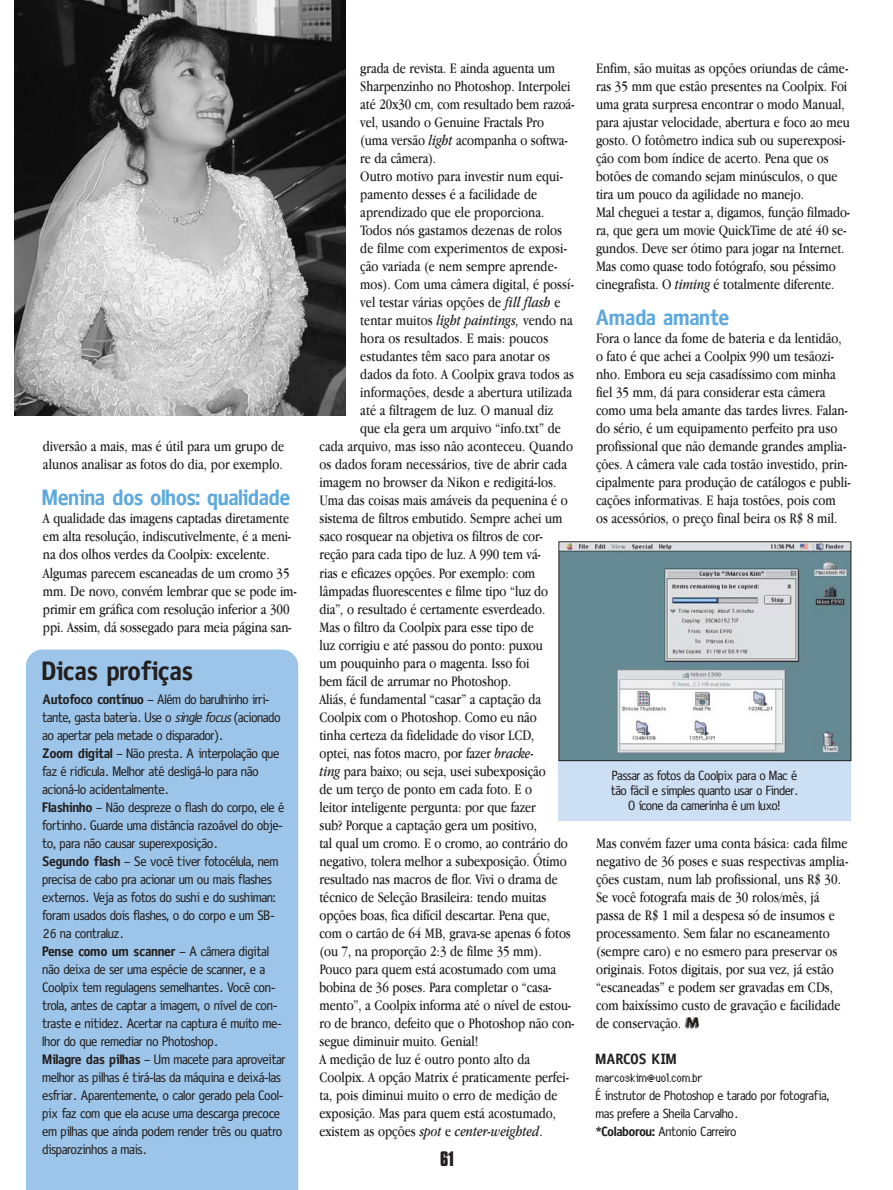
<style>
.page{position:relative;width:893px;height:1190px;background:#fff}
.page>*{position:absolute;margin:0;border:0;box-sizing:border-box;transform-origin:0 0}
.t1{font:700 27px "Obscena";color:#231f1f}
.t2{font:700 22.5px "Obscena";color:#5da9dd}
.t3{font:700 18px "Compacta BT";color:#231f1f}
.t4{font:15px/18px "Macmania Garamond Normal";color:#231f1f}
.t5{font:italic 15px "Macmania Garamond Normal";color:#231f1f}
.t6{font:700 15px "Obscena";letter-spacing:.015em;color:#231f1f}
.t7{font:13.95px/18px "Obscena";color:#231f1f}
.t8{font:13.5px/18px "Obscena";letter-spacing:-.005em;color:#231f1f}
.t9{font:13.5px "Genoveva";color:#231f1f}
.s1{font-weight:700}
.s2{font-style:italic}
.s3{font-style:normal}
</style>
<div class="page">
<div style="left:26px;top:649px;width:272px;height:541px;background:#9cc5e9"></div>
<div style="left:558px;top:761px;width:293px;height:59px;background:#ccdff3"></div>
<img style="left:14px;top:0;width:331px;height:415px">
<img style="left:560px;top:543px;width:289px;height:216px">
<div style="left:558px;top:541px;width:293px;height:220px;border:1px solid #231f1f"></div>
<p class="t4" style="left:43px;top:439px;width:243px">diversão a mais, mas é útil para um grupo de alunos analisar as fotos do dia, por exemplo.</p>
<h2 class="t2" style="left:43px;top:490px;width:249px">Menina dos olhos: qualidade</h2>
<p class="t4" style="left:43px;top:511px;width:255px">A qualidade das imagens captadas diretamente em alta resolução, indiscutivelmente, é a meni&shy;na dos olhos verdes da Coolpix: excelente.<br>Algumas parecem escaneadas de um cromo 35 mm. De novo, convém lembrar que se pode im&shy;primir em gráfica com resolução inferior a 300 ppi. Assim, dá sossegado para meia página san-</p>
<h1 class="t1" style="left:43px;top:661px;width:152px">Dicas profiças</h1>
<p class="t7" style="left:43px;top:691px;width:245px"><span class="s1">Autofoco contínuo</span> – Além do barulhinho irri&shy;tante, gasta bateria. Use o <span class="s2">single focus</span>(acionado ao apertar pela metade o disparador).<br><span class="s1">Zoom digital</span> – Não presta. A interpolação que faz é ridícula. Melhor até desligá-lo para não acioná-lo acidentalmente.<br><span class="s1">Flashinho</span> – Não despreze o flash do corpo, ele é fortinho. Guarde uma distância razoável do obje&shy;to, para não causar superexposição.<br><span class="s1">Segundo flash</span> – Se você tiver fotocélula, nem precisa de cabo pra acionar um ou mais flashes externos. Veja as fotos do sushi e do sushiman: foram usados dois flashes, o do corpo e um SB-26 na contraluz.<br><span class="s1">Pense como um scanner</span> – A câmera digital não deixa de ser uma espécie de scanner, e a Coolpix tem regulagens semelhantes. Você con&shy;trola, antes de captar a imagem, o nível de con&shy;traste e nitidez. Acertar na captura é muito me&shy;lhor do que remediar no Photoshop.<br><span class="s1">Milagre das pilhas</span> – Um macete para aproveitar melhor as pilhas é tirá-las da máquina e deixá-las esfriar. Aparentemente, o calor gerado pela Cool&shy;pix faz com que ela acuse uma descarga precoce em pilhas que ainda podem render três ou quatro disparozinhos a mais.</p>
<p class="t4" style="left:360px;top:61px;width:196px">grada de revista. E ainda aguenta um</p>
<p class="t4" style="left:360px;top:79px;width:212px">Sharpenzinho no Photoshop. Interpolei</p>
<p class="t4" style="left:360px;top:97px;width:216px">até 20x30 cm, com resultado bem razoá-</p>
<p class="t4" style="left:360px;top:115px;width:185px">vel, usando o Genuine Fractals Pro</p>
<p class="t4" style="left:360px;top:133px;width:209px">(uma versão <span class="s2">light</span> acompanha o softwa-</p>
<p class="t4" style="left:360px;top:151px;width:77px">re da câmera).</p>
<p class="t4" style="left:360px;top:169px;width:204px">Outro motivo para investir num equi-</p>
<p class="t4" style="left:360px;top:187px;width:178px">pamento desses é a facilidade de</p>
<p class="t4" style="left:360px;top:205px;width:186px">aprendizado que ele proporciona.</p>
<p class="t4" style="left:360px;top:223px;width:203px">Todos nós gastamos dezenas de rolos</p>
<p class="t4" style="left:360px;top:241px;width:208px">de filme com experimentos de exposi-</p>
<p class="t4" style="left:360px;top:259px;width:199px">ção variada (e nem sempre aprende-</p>
<p class="t4" style="left:360px;top:277px;width:215px">mos). Com uma câmera digital, é possí-</p>
<p class="t4" style="left:360px;top:295px;width:202px">vel testar várias opções de <span class="s2">fill flash</span> e</p>
<p class="t4" style="left:360px;top:313px;width:214px">tentar muitos <span class="s2">light paintings,</span> vendo na</p>
<p class="t4" style="left:360px;top:331px;width:189px">hora os resultados. E mais: poucos</p>
<p class="t4" style="left:360px;top:349px;width:191px">estudantes têm saco para anotar os</p>
<p class="t4" style="left:360px;top:367px;width:215px">dados da foto. A Coolpix grava todos as</p>
<p class="t4" style="left:360px;top:385px;width:213px">informações, desde a abertura utilizada</p>
<p class="t4" style="left:360px;top:403px;width:194px">até a filtragem de luz. O manual diz</p>
<p class="t4" style="left:360px;top:421px;width:202px">que ela gera um arquivo “info.txt” de</p>
<p class="t4" style="left:319px;top:439px;width:255px">cada arquivo, mas isso não aconteceu. Quando</p>
<p class="t4" style="left:319px;top:457px;width:249px">os dados foram necessários, tive de abrir cada</p>
<p class="t4" style="left:319px;top:475px;width:238px">imagem no browser da Nikon e redigitá-los.</p>
<p class="t4" style="left:319px;top:493px;width:250px">Uma das coisas mais amáveis da pequenina é o</p>
<p class="t4" style="left:319px;top:511px;width:244px">sistema de filtros embutido. Sempre achei um</p>
<p class="t4" style="left:319px;top:529px;width:225px">saco rosquear na objetiva os filtros de cor-</p>
<p class="t4" style="left:319px;top:547px;width:223px">reção para cada tipo de luz. A 990 tem vá-</p>
<p class="t4" style="left:319px;top:565px;width:217px">rias e eficazes opções. Por exemplo: com</p>
<p class="t4" style="left:319px;top:583px;width:230px">lâmpadas fluorescentes e filme tipo “luz do</p>
<p class="t4" style="left:319px;top:601px;width:227px">dia”, o resultado é certamente esverdeado.</p>
<p class="t4" style="left:319px;top:619px;width:216px">Mas o filtro da Coolpix para esse tipo de</p>
<p class="t4" style="left:319px;top:637px;width:225px">luz corrigiu e até passou do ponto: puxou</p>
<p class="t4" style="left:319px;top:655px;width:211px">um pouquinho para o magenta. Isso foi</p>
<p class="t4" style="left:319px;top:673px;width:193px">bem fácil de arrumar no Photoshop.</p>
<p class="t4" style="left:319px;top:691px;width:223px">Aliás, é fundamental “casar” a captação da</p>
<p class="t4" style="left:319px;top:709px;width:219px">Coolpix com o Photoshop. Como eu não</p>
<p class="t4" style="left:319px;top:727px;width:217px">tinha certeza da fidelidade do visor LCD,</p>
<p class="t4" style="left:319px;top:745px;width:216px">optei, nas fotos macro, por fazer <span class="s2">bracke-</span></p>
<p class="t4" style="left:319px;top:763px;width:228px"><span class="s2">ting</span> para baixo; ou seja, usei subexposição</p>
<p class="t4" style="left:319px;top:781px;width:214px">de um terço de ponto em cada foto. E o</p>
<p class="t4" style="left:319px;top:799px;width:218px">leitor inteligente pergunta: por que fazer</p>
<p class="t4" style="left:319px;top:817px;width:219px">sub? Porque a captação gera um positivo,</p>
<p class="t4" style="left:319px;top:835px;width:250px">tal qual um cromo. E o cromo, ao contrário do</p>
<p class="t4" style="left:319px;top:853px;width:249px">negativo, tolera melhor a subexposição. Ótimo</p>
<p class="t4" style="left:319px;top:871px;width:240px">resultado nas macros de flor. Vivi o drama de</p>
<p class="t4" style="left:319px;top:889px;width:228px">técnico de Seleção Brasileira: tendo muitas</p>
<p class="t4" style="left:319px;top:907px;width:232px">opções boas, fica difícil descartar. Pena que,</p>
<p class="t4" style="left:319px;top:925px;width:253px">com o cartão de 64 MB, grava-se apenas 6 fotos</p>
<p class="t4" style="left:319px;top:943px;width:224px">(ou 7, na proporção 2:3 de filme 35 mm).</p>
<p class="t4" style="left:319px;top:961px;width:238px">Pouco para quem está acostumado com uma</p>
<p class="t4" style="left:319px;top:979px;width:234px">bobina de 36 poses. Para completar o “casa-</p>
<p class="t4" style="left:319px;top:997px;width:253px">mento”, a Coolpix informa até o nível de estou-</p>
<p class="t4" style="left:319px;top:1015px;width:256px">ro de branco, defeito que o Photoshop não con-</p>
<p class="t4" style="left:319px;top:1033px;width:161px">segue diminuir muito. Genial!</p>
<p class="t4" style="left:319px;top:1051px;width:212px">A medição de luz é outro ponto alto da</p>
<p class="t4" style="left:319px;top:1069px;width:251px">Coolpix. A opção Matrix é praticamente perfei-</p>
<p class="t4" style="left:319px;top:1087px;width:240px">ta, pois diminui muito o erro de medição de</p>
<p class="t4" style="left:319px;top:1105px;width:238px">exposição. Mas para quem está acostumado,</p>
<p class="t5" style="left:319px;top:1125px;width:225px"><span class="s3">existem as opções</span> spot <span class="s3">e</span> center-weighted<span class="s3">.</span></p>
<p class="t3" style="left:440px;top:1150px;width:15px">61</p>
<p class="t4" style="left:596px;top:61px;width:256px">Enfim, são muitas as opções oriundas de câme&shy;ras 35 mm que estão presentes na Coolpix. Foi uma grata surpresa encontrar o modo Manual, para ajustar velocidade, abertura e foco ao meu gosto. O fotômetro indica sub ou superexposi&shy;ção com bom índice de acerto. Pena que os botões de comando sejam minúsculos, o que tira um pouco da agilidade no manejo.<br>Mal cheguei a testar a, digamos, função filmado&shy;ra, que gera um movie QuickTime de até 40 se&shy;gundos. Deve ser ótimo para jogar na Internet.<br>Mas como quase todo fotógrafo, sou péssimo cinegrafista. O <span class="s2">timing</span> é totalmente diferente.</p>
<h2 class="t2" style="left:596px;top:310px;width:135px">Amada amante</h2>
<p class="t4" style="left:596px;top:331px;width:256px">Fora o lance da fome de bateria e da lentidão, o fato é que achei a Coolpix 990 um tesãozi&shy;nho. Embora eu seja casadíssimo com minha fiel 35 mm, dá para considerar esta câmera como uma bela amante das tardes livres. Falan&shy;do sério, é um equipamento perfeito pra uso profissional que não demande grandes amplia&shy;ções. A câmera vale cada tostão investido, prin&shy;cipalmente para produção de catálogos e publi&shy;cações informativas. E haja tostões, pois com os acessórios, o preço final beira os R$ 8 mil.</p>
<p class="t8" style="left:611px;top:769px;width:189px;line-height:15px;text-align:center">Passar as fotos da Coolpix para o Mac é tão fácil e simples quanto usar o Finder.<br>O ícone da camerinha é um luxo!</p>
<p class="t4" style="left:596px;top:835px;width:254px">Mas convém fazer uma conta básica: cada filme negativo de 36 poses e suas respectivas amplia&shy;ções custam, num lab profissional, uns R$ 30.<br>Se você fotografa mais de 30 rolos/mês, já passa de R$ 1 mil a despesa só de insumos e processamento. Sem falar no escaneamento (sempre caro) e no esmero para preservar os originais. Fotos digitais, por sua vez, já estão “escaneadas” e podem ser gravadas em CDs, com baixíssimo custo de gravação e facilidade de conservação. µ</p>
<p class="t6" style="left:596px;top:1053px;width:82px">MARCOS KIM</p>
<p class="t9" style="left:596px;top:1069px;width:109px">marcoskim@uol.com.br</p>
<p class="t8" style="left:596px;top:1087px;width:235px">É instrutor de Photoshop e tarado por fotografia, mas prefere a Sheila Carvalho.<br><span class="s1">*Colaborou:</span> Antonio Carreiro</p>
</div>
